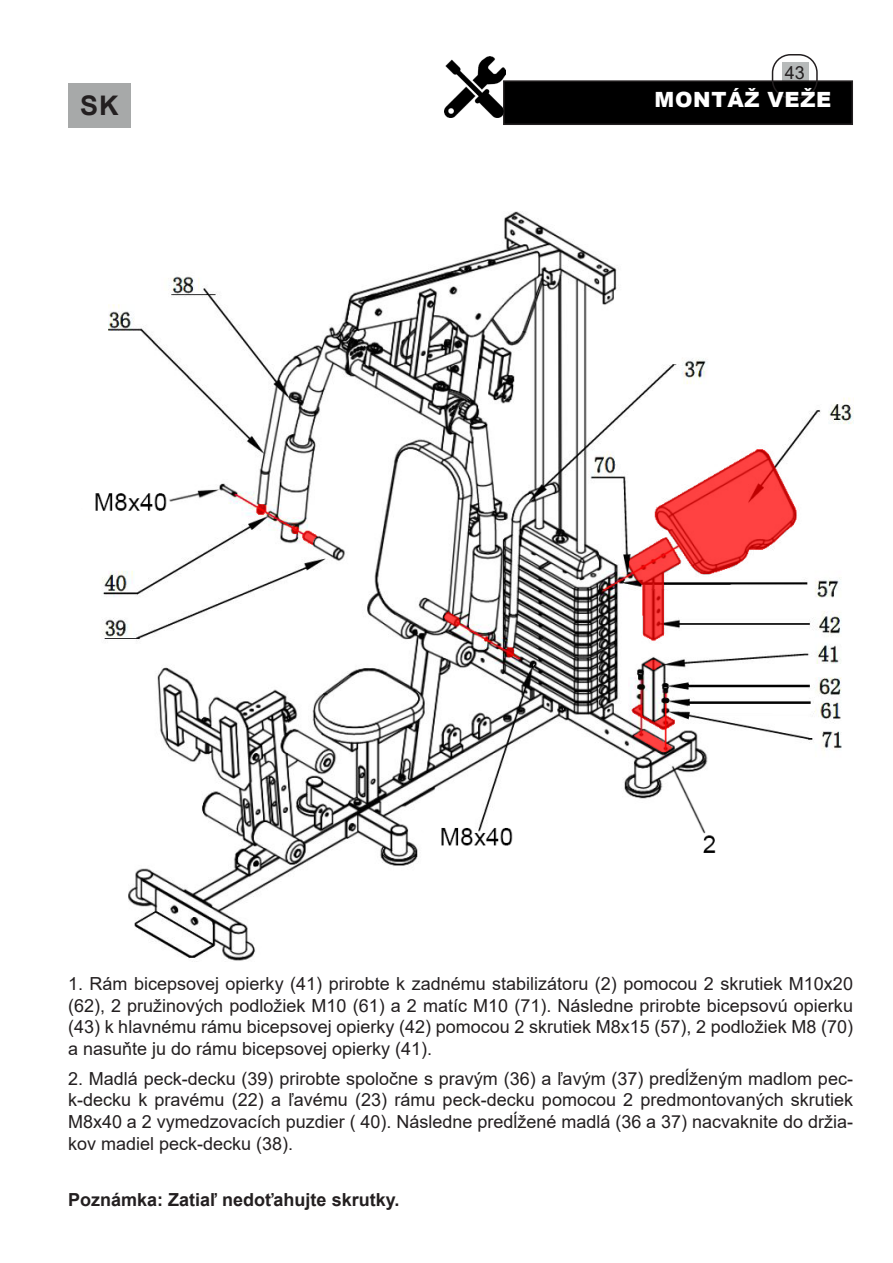
<style>
.page{position:relative;width:893px;height:1263px;background:#fff}
.page>*{position:absolute;margin:0;border:0;box-sizing:border-box;transform-origin:0 0}
.t1{font:700 27px "Arial";color:#231f20}
.Title_2_-_List{font:900 21px "Arial";letter-spacing:.035em;color:#fff}
.Nadpisy{font:18px/21.6px "Arial";color:#231f20;text-align:justify}
.t2{font:700 18px "Arial";color:#231f20}
</style>
<div class="page">
<div style="left:782px;top:62px;width:26px;height:21px;background:#b7baba"></div>
<div style="left:504px;top:81px;width:348px;height:43px;background:#000"></div>
<div style="left:503px;top:80px;width:350px;height:45px;border:2px solid #231f20"></div>
<div style="left:772px;top:54px;width:46px;height:45px;border:2px solid #231f20;border-radius:18px"></div>
<div style="left:68px;top:83px;width:63px;height:45px;background:#a7a9a9"></div>
<img style="left:445px;top:57px;width:61px;height:61px">
<img style="left:95px;top:211px;width:758px;height:751px">
<p class="Nadpisy" style="left:785px;top:61px;width:22px">43</p>
<p class="t1" style="left:80px;top:87px;width:40px">SK</p>
<p class="Title_2_-_List" style="left:654px;top:84px;width:178px">MONTÁŽ VEŽE</p>
<p class="Nadpisy" style="left:68px;top:973px;width:786px">1. Rám bicepsovej opierky (41) prirobte k zadnému stabilizátoru (2) pomocou 2 skrutiek M10x20 (62), 2 pružinových podložiek M10 (61) a 2 matíc M10 (71). Následne prirobte bicepsovú opierku (43) k hlavnému rámu bicepsovej opierky (42) pomocou 2 skrutiek M8x15 (57), 2 podložiek M8 (70) a nasuňte ju do rámu bicepsovej opierky (41).</p>
<p class="Nadpisy" style="left:68px;top:1067px;width:786px">2. Madlá peck-decku (39) prirobte spoločne s pravým (36) a ľavým (37) predĺženým madlom pec&shy;k-decku k pravému (22) a ľavému (23) rámu peck-decku pomocou 2 predmontovaných skrutiek M8x40 a 2 vymedzovacích puzdier ( 40). Následne predĺžené madlá (36 a 37) nacvaknite do držia&shy;kov madiel peck-decku (38).</p>
<p class="t2" style="left:68px;top:1186px;width:333px">Poznámka: Zatiaľ nedoťahujte skrutky.</p>
</div>
